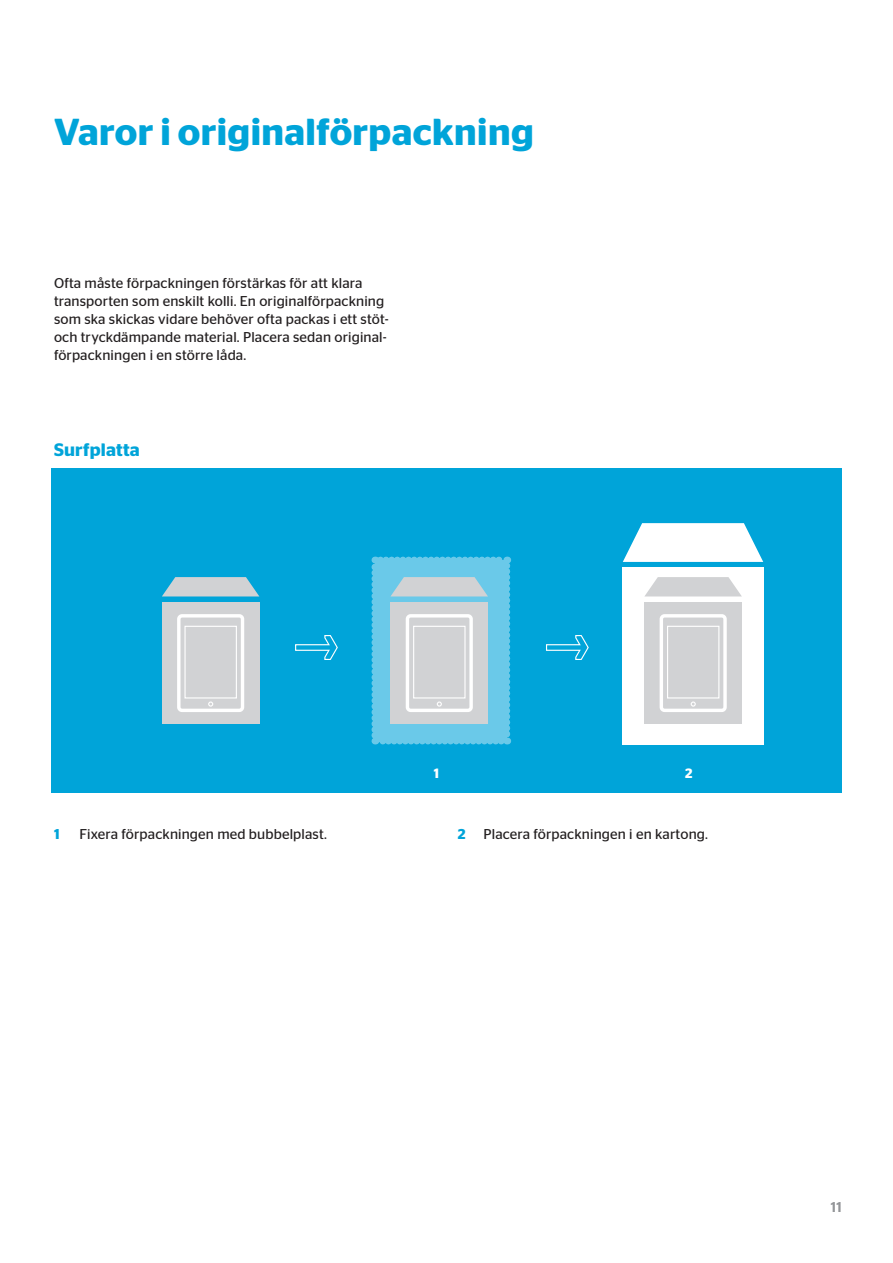
<style>
.page{position:relative;width:893px;height:1263px;background:#fff}
.page>*{position:absolute;margin:0;border:0;box-sizing:border-box;transform-origin:0 0}
.t1{font:600 37.5px "Stag Sans";letter-spacing:.01em;color:#00a4d9}
.t2{font:600 18px "Stag Sans";letter-spacing:.01em;color:#00a4d9}
.t3{font:14.25px/18px "Stag Sans";letter-spacing:.01em;color:#231f20}
.t4{font:500 14.25px "Stag Sans";color:#939598}
.t5{font:600 14.25px "Stag Sans";color:#00a4d9}
.t6{font:600 13.5px "Stag Sans";color:#fff}
.s1{font-weight:600;color:#00a4d9}
</style>
<div class="page">
<div style="left:51px;top:468px;width:791px;height:325px;background:#00a4d9"></div>
<svg style="left:295px;top:635px;width:43px;height:25px"></svg>
<svg style="left:623px;top:523px;width:140px;height:39px"></svg>
<div style="left:162px;top:602px;width:98px;height:122px;background:#d1d2d4"></div>
<svg style="left:208px;top:701px;width:5px;height:6px"></svg>
<div style="left:177px;top:614px;width:67px;height:98px;border:3px solid #fff;border-radius:3px"></div>
<div style="left:184px;top:626px;width:53px;height:72px;border:1px solid #fff"></div>
<svg style="left:162px;top:577px;width:97px;height:19px"></svg>
<div style="left:623px;top:567px;width:141px;height:178px;background:#fff"></div>
<div style="left:644px;top:602px;width:98px;height:122px;background:#d1d2d4"></div>
<svg style="left:691px;top:701px;width:5px;height:6px"></svg>
<div style="left:660px;top:614px;width:67px;height:98px;border:3px solid #fff;border-radius:3px"></div>
<div style="left:667px;top:626px;width:52px;height:72px;border:1px solid #fff"></div>
<svg style="left:645px;top:577px;width:97px;height:19px"></svg>
<svg style="left:371px;top:557px;width:139px;height:187px"></svg>
<svg style="left:546px;top:635px;width:43px;height:25px"></svg>
<h1 class="t1" style="left:54px;top:110px;width:481px">Varor i originalförpackning</h1>
<p class="t3" style="left:54px;top:274px;width:336px">Ofta måste förpackningen förstärkas för att klara transporten som enskilt kolli. En originalförpackning som ska skickas vidare behöver ofta packas i ett stöt&shy;och tryckdämpande material. Placera sedan original&shy;förpackningen i en större låda.</p>
<p class="t3" style="left:51px;top:274px;width:342px">En originalförpackni g som ska transporteras vid re behöver ofta t förstärkas. Använd då originalförpack&shy;ningen som inre emballage i en större låda.</p>
<p class="t2" style="left:51px;top:439px;width:87px">Surfplatta</p>
<p class="t2" style="left:54px;top:439px;width:87px">Surfplatta</p>
<p class="t6" style="left:434px;top:766px;width:7px">1</p>
<p class="t6" style="left:685px;top:765px;width:9px">2</p>
<p class="t5" style="left:51px;top:825px;width:7px">1</p>
<p class="t3" style="left:109px;top:824px;width:30px">a för</p>
<p class="t5" style="left:54px;top:826px;width:7px">1</p>
<p class="t3" style="left:80px;top:825px;width:249px">Fixera förpackningen med bubbelplast.</p>
<p class="t3" style="left:458px;top:825px;width:251px"><span class="s1">2</span> Placera förpackningen i en kartong.</p>
<p class="t4" style="left:833px;top:1199px;width:10px">9</p>
<p class="t4" style="left:831px;top:1199px;width:12px">11</p>
</div>
